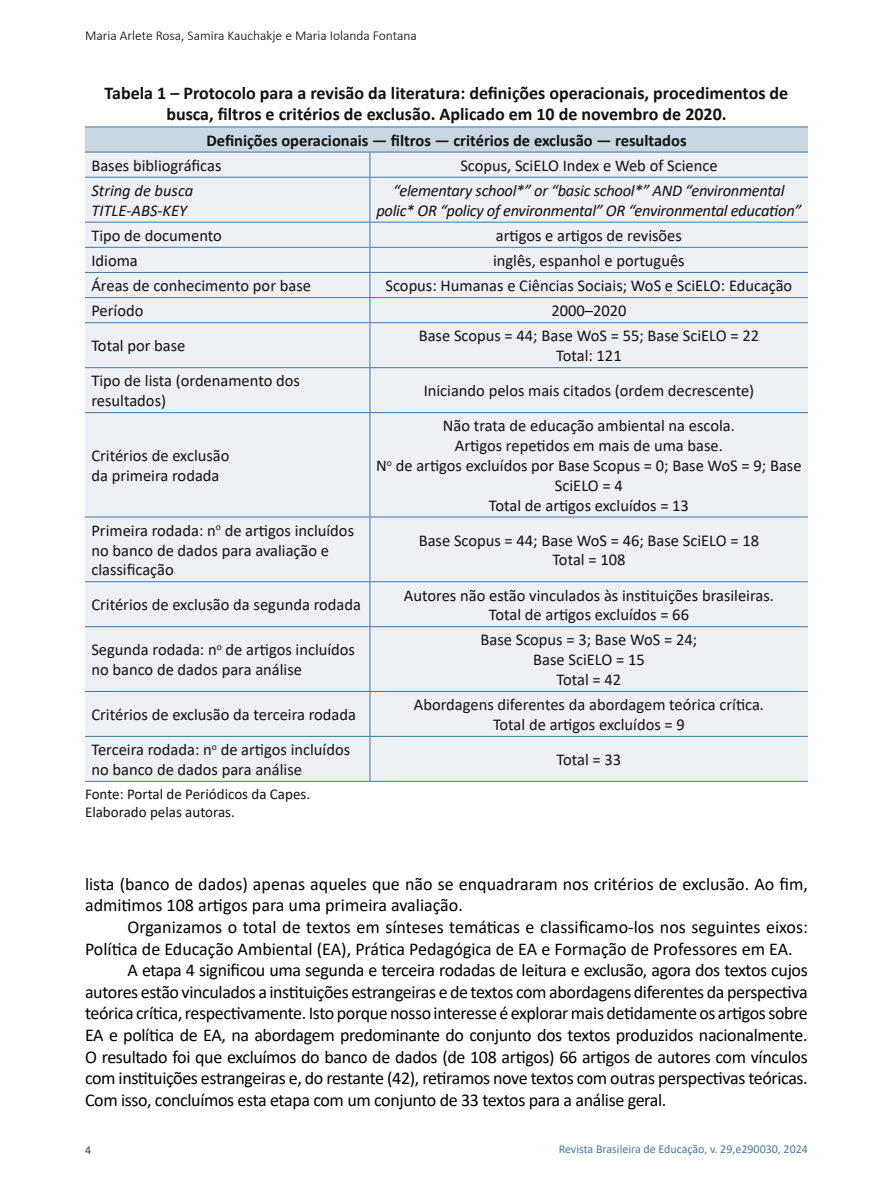
<style>
.page{position:relative;width:893px;height:1191px;background:#fff}
.page>*{position:absolute;margin:0;border:0;box-sizing:border-box;transform-origin:0 0}
.t1{font:18px "Calibri";letter-spacing:-.02em;color:#000}
.t2{font:18px/21.6px "Calibri";color:#000}
.t3{font:700 18px/21.6px "Calibri";color:#111;text-align:center}
.t4{font:16.5px/19.8px "Calibri";color:#111;text-align:center}
.t5{font:italic 16.5px/19.8px "Calibri";letter-spacing:-.02em;color:#111;text-align:center}
.t6{font:700 16.5px "Calibri";color:#111}
.t7{font:italic 16.5px/19.8px "Calibri";color:#111}
.t8{font:15px/17.7px "Calibri";color:#111}
.t9{font:300 13.5px "Calibri";color:#000}
.t10{font:12px "Calibri";color:#47769f}
.t11{font:12px "Calibri";color:#414042}
</style>
<div class="page">
<div style="left:85px;top:127px;width:723px;height:25px;background:#c8d6e2"></div>
<div style="left:85px;top:153px;width:723px;height:628px;background:#edf1f5"></div>
<hr style="left:85px;top:127px;width:285px;height:1px;background:#47769f">
<hr style="left:370px;top:127px;width:438px;height:1px;background:#47769f">
<hr style="left:85px;top:152px;width:285px;height:1px;background:#47769f">
<hr style="left:370px;top:152px;width:438px;height:1px;background:#47769f">
<svg style="left:370px;top:152px;width:1px;height:25px"></svg>
<hr style="left:85px;top:177px;width:285px;height:1px;background:#47769f">
<hr style="left:370px;top:177px;width:438px;height:1px;background:#47769f">
<hr style="left:370px;top:178px;width:1px;height:44px;background:#47769f">
<hr style="left:85px;top:222px;width:285px;height:1px;background:#47769f">
<hr style="left:370px;top:222px;width:438px;height:1px;background:#47769f">
<hr style="left:85px;top:247px;width:285px;height:1px;background:#47769f">
<hr style="left:370px;top:247px;width:438px;height:1px;background:#47769f">
<hr style="left:85px;top:272px;width:285px;height:1px;background:#47769f">
<hr style="left:370px;top:272px;width:438px;height:1px;background:#47769f">
<hr style="left:85px;top:297px;width:285px;height:1px;background:#47769f">
<hr style="left:370px;top:297px;width:438px;height:1px;background:#47769f">
<svg style="left:370px;top:222px;width:1px;height:100px"></svg>
<hr style="left:85px;top:322px;width:285px;height:1px;background:#47769f">
<hr style="left:370px;top:322px;width:438px;height:1px;background:#47769f">
<hr style="left:370px;top:323px;width:1px;height:44px;background:#47769f">
<hr style="left:85px;top:367px;width:285px;height:1px;background:#47769f">
<hr style="left:370px;top:367px;width:438px;height:1px;background:#47769f">
<hr style="left:370px;top:368px;width:1px;height:44px;background:#47769f">
<hr style="left:85px;top:412px;width:285px;height:1px;background:#47769f">
<hr style="left:370px;top:412px;width:438px;height:1px;background:#47769f">
<hr style="left:370px;top:413px;width:1px;height:103px;background:#47769f">
<hr style="left:85px;top:516px;width:285px;height:1px;background:#47769f">
<hr style="left:370px;top:516px;width:438px;height:1px;background:#47769f">
<hr style="left:370px;top:517px;width:1px;height:64px;background:#47769f">
<hr style="left:85px;top:581px;width:285px;height:1px;background:#47769f">
<hr style="left:370px;top:581px;width:438px;height:1px;background:#47769f">
<hr style="left:370px;top:582px;width:1px;height:44px;background:#47769f">
<hr style="left:85px;top:626px;width:285px;height:1px;background:#47769f">
<hr style="left:370px;top:626px;width:438px;height:1px;background:#47769f">
<hr style="left:370px;top:627px;width:1px;height:64px;background:#47769f">
<hr style="left:85px;top:691px;width:285px;height:1px;background:#47769f">
<hr style="left:370px;top:691px;width:438px;height:1px;background:#47769f">
<hr style="left:370px;top:692px;width:1px;height:44px;background:#47769f">
<hr style="left:85px;top:736px;width:285px;height:1px;background:#47769f">
<hr style="left:370px;top:736px;width:438px;height:1px;background:#47769f">
<hr style="left:370px;top:737px;width:1px;height:44px;background:#47769f">
<hr style="left:85px;top:781px;width:285px;height:1px;background:#47769f">
<hr style="left:370px;top:781px;width:438px;height:1px;background:#47769f">
<p class="t9" style="left:85px;top:27px;width:333px">Maria Arlete Rosa, Samira Kauchakje e Maria Iolanda Fontana</p>
<p class="t3" style="left:105px;top:82px;width:685px">Tabela 1 – Protocolo para a revisão da literatura: definições operacionais, procedimentos de busca, filtros e critérios de exclusão. Aplicado em 10 de novembro de 2020.</p>
<p class="t6" style="left:206px;top:129px;width:482px">Definições operacionais — filtros — critérios de exclusão — resultados</p>
<p class="t4" style="left:91px;top:155px;width:132px">Bases bibliográficas</p>
<p class="t4" style="left:460px;top:155px;width:259px">Scopus, SciELO Index e Web of Science</p>
<p class="t7" style="left:91px;top:180px;width:103px">String de busca<br>TITLE-ABS-KEY</p>
<p class="t5" style="left:376px;top:180px;width:427px">“elementary school*” or “basic school*” AND “environmental polic* OR “policy of environmental” OR “environmental education”</p>
<p class="t4" style="left:91px;top:225px;width:132px">Tipo de documento</p>
<p class="t4" style="left:496px;top:225px;width:188px">artigos e artigos de revisões</p>
<p class="t4" style="left:91px;top:250px;width:48px">Idioma</p>
<p class="t4" style="left:493px;top:250px;width:193px">inglês, espanhol e português</p>
<p class="t4" style="left:91px;top:275px;width:221px">Áreas de conhecimento por base</p>
<p class="t4" style="left:386px;top:275px;width:408px">Scopus: Humanas e Ciências Sociais; WoS e SciELO: Educação</p>
<p class="t4" style="left:91px;top:300px;width:54px">Período</p>
<p class="t4" style="left:551px;top:300px;width:77px">2000–2020</p>
<p class="t4" style="left:91px;top:335px;width:96px">Total por base</p>
<p class="t4" style="left:419px;top:326px;width:342px">Base Scopus = 44; Base WoS = 55; Base SciELO = 22<br>Total: 121</p>
<p class="t4" style="left:91px;top:370px;width:210px;text-align:left">Tipo de lista (ordenamento dos resultados)</p>
<p class="t4" style="left:424px;top:380px;width:332px">Iniciando pelos mais citados (ordem decrescente)</p>
<p class="t4" style="left:91px;top:445px;width:140px;text-align:left">Critérios de exclusão da primeira rodada</p>
<p class="t4" style="left:376px;top:415px;width:427px">Não trata de educação ambiental na escola.<br>Artigos repetidos em mais de uma base.<br>N<sup>o</sup> de artigos excluídos por Base Scopus = 0; Base WoS = 9; Base SciELO = 4<br>Total de artigos excluídos = 13</p>
<p class="t4" style="left:91px;top:520px;width:264px;text-align:left">Primeira rodada: n<sup>o</sup> de artigos incluídos no banco de dados para avaliação e classificação</p>
<p class="t4" style="left:419px;top:530px;width:342px">Base Scopus = 44; Base WoS = 46; Base SciELO = 18<br>Total = 108</p>
<p class="t4" style="left:91px;top:594px;width:271px">Critérios de exclusão da segunda rodada</p>
<p class="t4" style="left:404px;top:584px;width:372px">Autores não estão vinculados às instituições brasileiras.<br>Total de artigos excluídos = 66</p>
<p class="t4" style="left:91px;top:639px;width:265px;text-align:left">Segunda rodada: n<sup>o</sup> de artigos incluídos no banco de dados para análise</p>
<p class="t4" style="left:481px;top:629px;width:218px">Base Scopus = 3; Base WoS = 24;<br>Base SciELO = 15<br>Total = 42</p>
<p class="t4" style="left:91px;top:704px;width:266px">Critérios de exclusão da terceira rodada</p>
<p class="t4" style="left:414px;top:694px;width:352px">Abordagens diferentes da abordagem teórica crítica.<br>Total de artigos excluídos = 9</p>
<p class="t4" style="left:91px;top:739px;width:260px;text-align:left">Terceira rodada: n<sup>o</sup> de artigos incluídos no banco de dados para análise</p>
<p class="t4" style="left:557px;top:749px;width:66px">Total = 33</p>
<p class="t8" style="left:85px;top:784px;width:227px">Fonte: Portal de Periódicos da Capes.<br>Elaborado pelas autoras.</p>
<p class="t2" style="left:85px;top:872px;width:724px">lista (banco de dados) apenas aqueles que não se enquadraram nos critérios de exclusão. Ao fim, admitimos 108 artigos para uma primeira avaliação.</p>
<p class="t2" style="left:128px;top:915px;width:682px">Organizamos o total de textos em sínteses temáticas e classificamo-los nos seguintes eixos:</p>
<p class="t2" style="left:85px;top:937px;width:709px">Política de Educação Ambiental (EA), Prática Pedagógica de EA e Formação de Professores em EA.</p>
<p class="t1" style="left:128px;top:957px;width:682px">A etapa 4 significou uma segunda e terceira rodadas de leitura e exclusão, agora dos textos cujos</p>
<p class="t1" style="left:85px;top:979px;width:724px">autores estão vinculados a instituições estrangeiras e de textos com abordagens diferentes da perspectiva</p>
<p class="t1" style="left:85px;top:1001px;width:724px">teórica crítica, respectivamente. Isto porque nosso interesse é explorar mais detidamente os artigos sobre</p>
<p class="t1" style="left:85px;top:1022px;width:724px">EA e política de EA, na abordagem predominante do conjunto dos textos produzidos nacionalmente.</p>
<p class="t1" style="left:85px;top:1044px;width:724px">O resultado foi que excluímos do banco de dados (de 108 artigos) 66 artigos de autores com vínculos</p>
<p class="t1" style="left:85px;top:1065px;width:724px">com instituições estrangeiras e, do restante (42), retiramos nove textos com outras perspectivas teóricas.</p>
<p class="t1" style="left:85px;top:1087px;width:583px">Com isso, concluímos esta etapa com um conjunto de 33 textos para a análise geral.</p>
<p class="t11" style="left:85px;top:1141px;width:8px">4</p>
<p class="t10" style="left:559px;top:1141px;width:251px">Revista Brasileira de Educação, v. 29,e290030, 2024</p>
</div>
